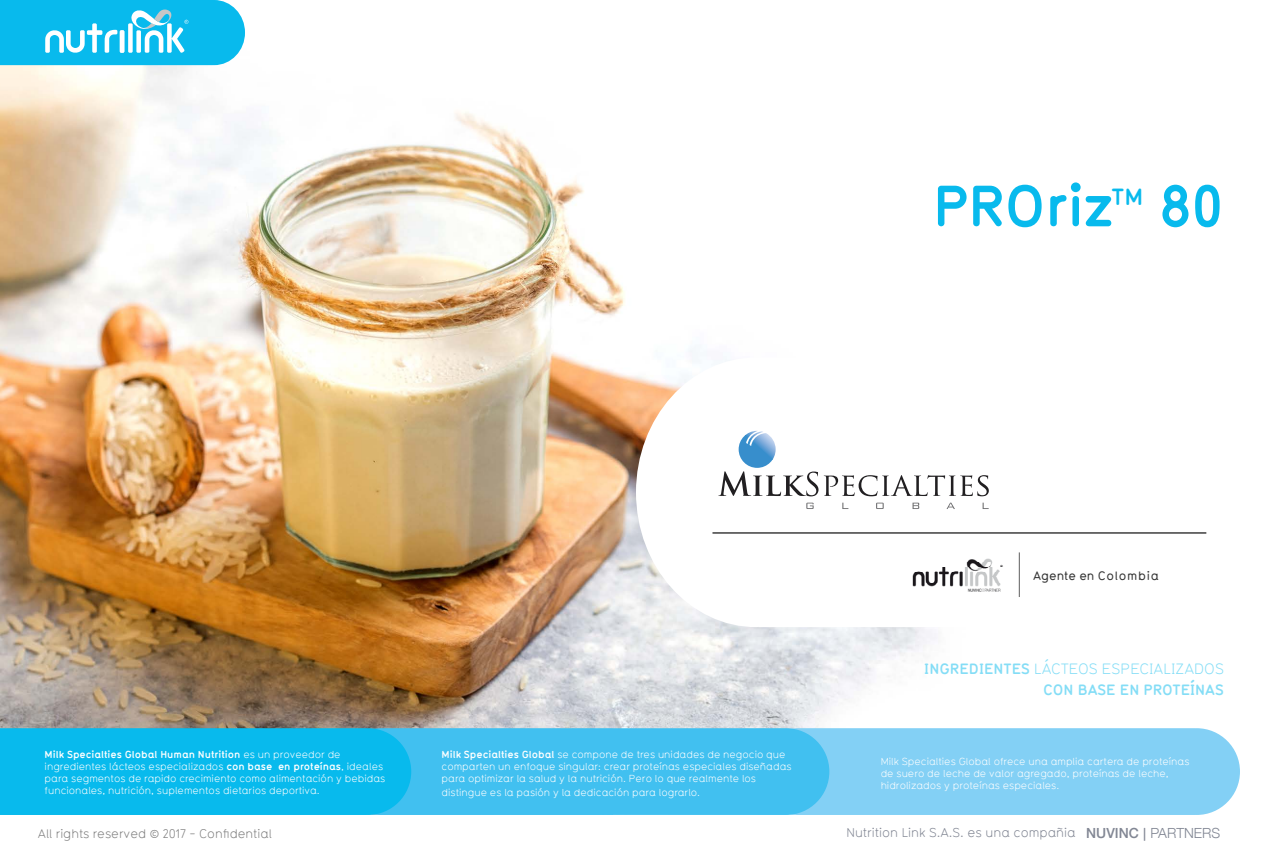
<style>
.page{position:relative;width:1276px;height:851px;background:#fff}
.page>*{position:absolute;margin:0;border:0;box-sizing:border-box;transform-origin:0 0}
.t1{font:700 57px "Typ 1451";letter-spacing:-.01em;color:#08baed}
.t2{font:700 23px "Typ 1451";color:#08baed}
.t3{font:700 14.7px/21px "Typ 1451";color:#84ddf6;text-align:right}
.t4{font:12.5px "Typ 1451";color:#828794}
.t5{font:12.2px "Typ 1451";color:#808080}
.t6{font:500 12px "Typ 1451";letter-spacing:.06em;color:#333}
.t7{font:10px/12px "Typ 1451";color:#fff}
.s1{font-weight:700}
.s2{font-weight:400}
.s3{font-family:"Helvetica Neue";font-weight:500;font-size:13.9px}
.s4{font-weight:500;font-size:13.9px}
.s5{font-family:"Helvetica Neue";font-weight:300;font-size:13.9px}
</style>
<div class="page">
<img style="left:0;top:65px;width:937px;height:663px">
<svg style="left:0;top:728px;width:1240px;height:86px;background:#45c3f0"></svg>
<svg style="left:636px;top:357px;width:571px;height:270px"></svg>
<hr style="left:712px;top:532px;width:494px;height:1px;background:#000">
<img style="left:908px;top:557px;width:95px;height:35px">
<hr style="left:1018px;top:552px;width:2px;height:45px;background:#000">
<svg style="left:0;top:0;width:245px;height:65px;background:#2cc3ef"></svg>
<svg style="left:806px;top:502px;width:7px;height:7px"></svg>
<svg style="left:842px;top:502px;width:6px;height:7px"></svg>
<svg style="left:876px;top:502px;width:7px;height:7px"></svg>
<svg style="left:912px;top:502px;width:7px;height:7px"></svg>
<svg style="left:946px;top:502px;width:9px;height:7px"></svg>
<svg style="left:982px;top:502px;width:6px;height:7px"></svg>
<svg style="left:718px;top:431px;width:100px;height:65px"></svg>
<svg style="left:824px;top:475px;width:165px;height:21px"></svg>
<h1 class="t1" style="left:932px;top:165px;width:183px">PROriz</h1>
<h2 class="t2" style="left:1111px;top:181px;width:33px">TM</h2>
<h1 class="t1" style="left:1159px;top:165px;width:66px">80</h1>
<p class="t6" style="left:1033px;top:567px;width:127px">Agente en Colombia</p>
<p class="t7" style="left:45px;top:748px;width:342px"><span class="s1">Milk Specialties Global Human Nutrition</span> es un proveedor de ingredientes lácteos especializados <span class="s1">con base en proteínas</span>, ideales para segmentos de rapido crecimiento como alimentación y bebidas funcionales, nutrición, suplementos dietarios deportiva.</p>
<p class="t7" style="left:441px;top:747px;width:351px"><span class="s1">Milk Specialties Global</span> se compone de tres unidades de negocio que comparten un enfoque singular: crear proteínas especiales diseñadas para optimizar la salud y la nutrición. Pero lo que realmente los</p>
<p class="t7" style="left:441px;top:786px;width:260px">distingue es la pasión y la dedicación para lograrlo.</p>
<h3 class="t3" style="left:924px;top:657px;width:301px">INGREDIENTES <span class="s2">LÁCTEOS ESPECIALIZADOS<br></span>CON BASE EN PROTEÍNAS</h3>
<p class="t7" style="left:880px;top:755px;width:310px">Milk Specialties Global ofrece una amplia cartera de proteínas de suero de leche de valor agregado, proteínas de leche, hidrolizados y proteínas especiales.</p>
<p class="t5" style="left:38px;top:825px;width:236px">All rights reserved © 2017 - Confidential</p>
<p class="t4" style="left:846px;top:824px;width:375px">Nutrition Link S.A.S. es una compañia <span class="s3">NUVINC</span> <span class="s4">|</span> <span class="s5">PARTNERS</span></p>
</div>
